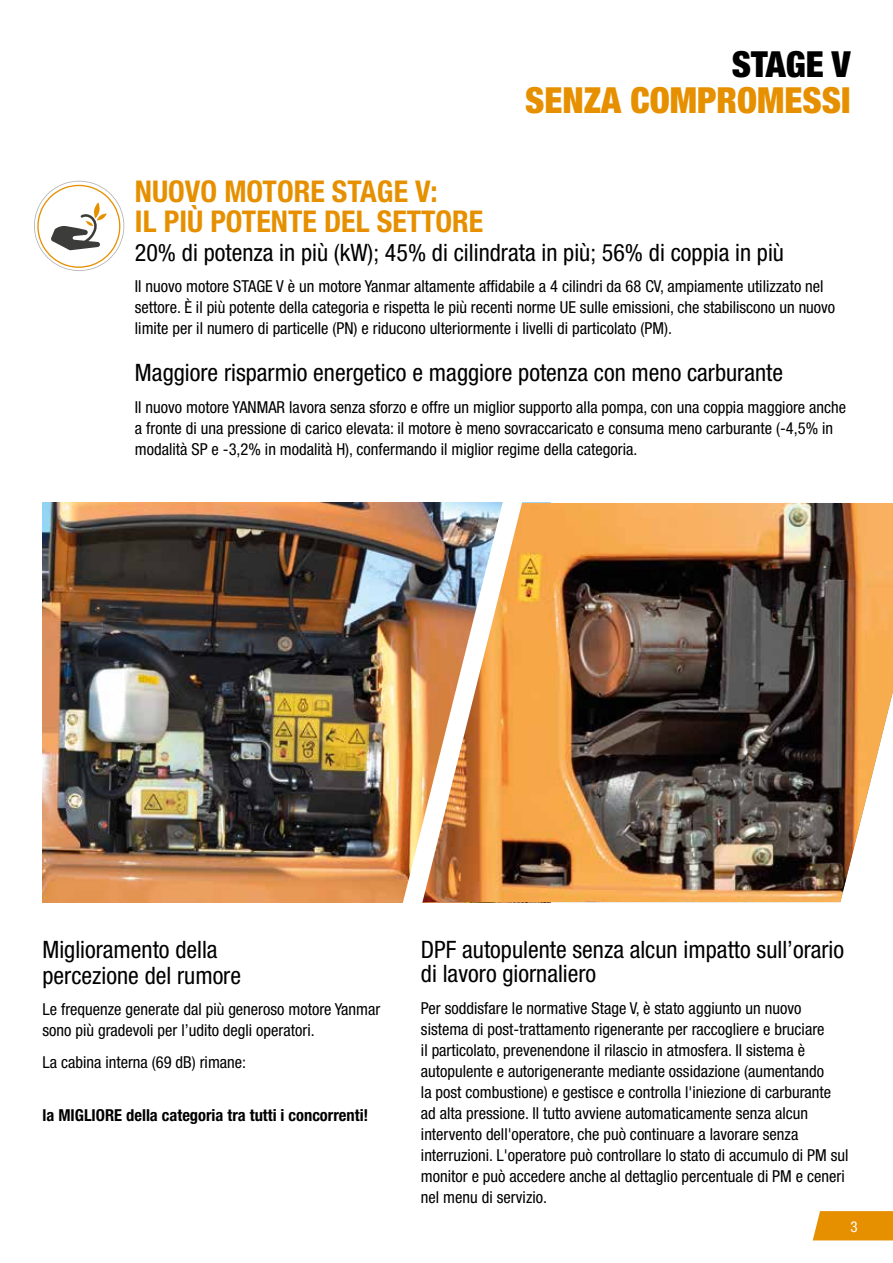
<style>
.page{position:relative;width:893px;height:1263px;background:#fff}
.page>*{position:absolute;margin:0;border:0;box-sizing:border-box;transform-origin:0 0}
.t1{font:900 condensed 36px "Helvetica Neue LT Std";color:#e69000}
.t2{font:900 condensed 36px "Helvetica Neue LT Std";color:#000}
.t3{font:700 condensed 30px/30px "Helvetica Neue LT Std";color:#e69000}
.t4{font:condensed 24px/24px "Helvetica Neue LT Std";color:#000}
.t5{font:condensed 16.5px/21px "Helvetica Neue LT Std";color:#000}
.t6{font:700 condensed 16.5px "Helvetica Neue LT Std";color:#000}
.t7{font:condensed 15px "Helvetica Neue LT Std";color:#fff}
</style>
<div class="page">
<svg style="left:813px;top:1211px;width:80px;height:29px;background:#e7950b"></svg>
<img style="left:43px;top:503px;width:352px;height:399px">
<img style="left:529px;top:503px;width:364px;height:399px">
<img style="left:395px;top:502px;width:134px;height:401px">
<svg style="left:34px;top:180px;width:90px;height:91px"></svg>
<h1 class="t2" style="left:732px;top:42px;width:120px">STAGE V</h1>
<h1 class="t1" style="left:525px;top:78px;width:327px">SENZA COMPROMESSI</h1>
<h2 class="t3" style="left:135px;top:176px;width:350px">NUOVO MOTORE STAGE V:<br>IL PIÙ POTENTE DEL SETTORE</h2>
<h3 class="t4" style="left:135px;top:240px;width:651px">20% di potenza in più (kW); 45% di cilindrata in più; 56% di coppia in più</h3>
<p class="t5" style="left:135px;top:276px;width:702px">Il nuovo motore STAGE V è un motore Yanmar altamente affidabile a 4 cilindri da 68 CV, ampiamente utilizzato nel settore. È il più potente della categoria e rispetta le più recenti norme UE sulle emissioni, che stabiliscono un nuovo limite per il numero di particelle (PN) e riducono ulteriormente i livelli di particolato (PM).</p>
<h3 class="t4" style="left:135px;top:360px;width:650px">Maggiore risparmio energetico e maggiore potenza con meno carburante</h3>
<p class="t5" style="left:135px;top:396px;width:713px">Il nuovo motore YANMAR lavora senza sforzo e offre un miglior supporto alla pompa, con una coppia maggiore anche a fronte di una pressione di carico elevata: il motore è meno sovraccaricato e consuma meno carburante (-4,5% in modalità SP e -3,2% in modalità H), confermando il miglior regime della categoria.</p>
<h3 class="t4" style="left:43px;top:937px;width:200px;line-height:25.5px">Miglioramento della percezione del rumore</h3>
<p class="t5" style="left:43px;top:999px;width:339px">Le frequenze generate dal più generoso motore Yanmar sono più gradevoli per l’udito degli operatori.</p>
<p class="t5" style="left:43px;top:1051px;width:205px">La cabina interna (69 dB) rimane:</p>
<p class="t6" style="left:43px;top:1105px;width:327px">la MIGLIORE della categoria tra tutti i concorrenti!</p>
<h3 class="t4" style="left:421px;top:937px;width:425px">DPF autopulente senza alcun impatto sull’orario di lavoro giornaliero</h3>
<p class="t5" style="left:421px;top:997px;width:429px">Per soddisfare le normative Stage V, è stato aggiunto un nuovo sistema di post-trattamento rigenerante per raccogliere e bruciare<br>il particolato, prevenendone il rilascio in atmosfera. Il sistema è autopulente e autorigenerante mediante ossidazione (aumentando<br>la post combustione) e gestisce e controlla l'iniezione di carburante ad alta pressione. Il tutto avviene automaticamente senza alcun intervento dell'operatore, che può continuare a lavorare senza interruzioni. L'operatore può controllare lo stato di accumulo di PM sul monitor e può accedere anche al dettaglio percentuale di PM e ceneri nel menu di servizio.</p>
<p class="t7" style="left:850px;top:1218px;width:9px">3</p>
</div>
